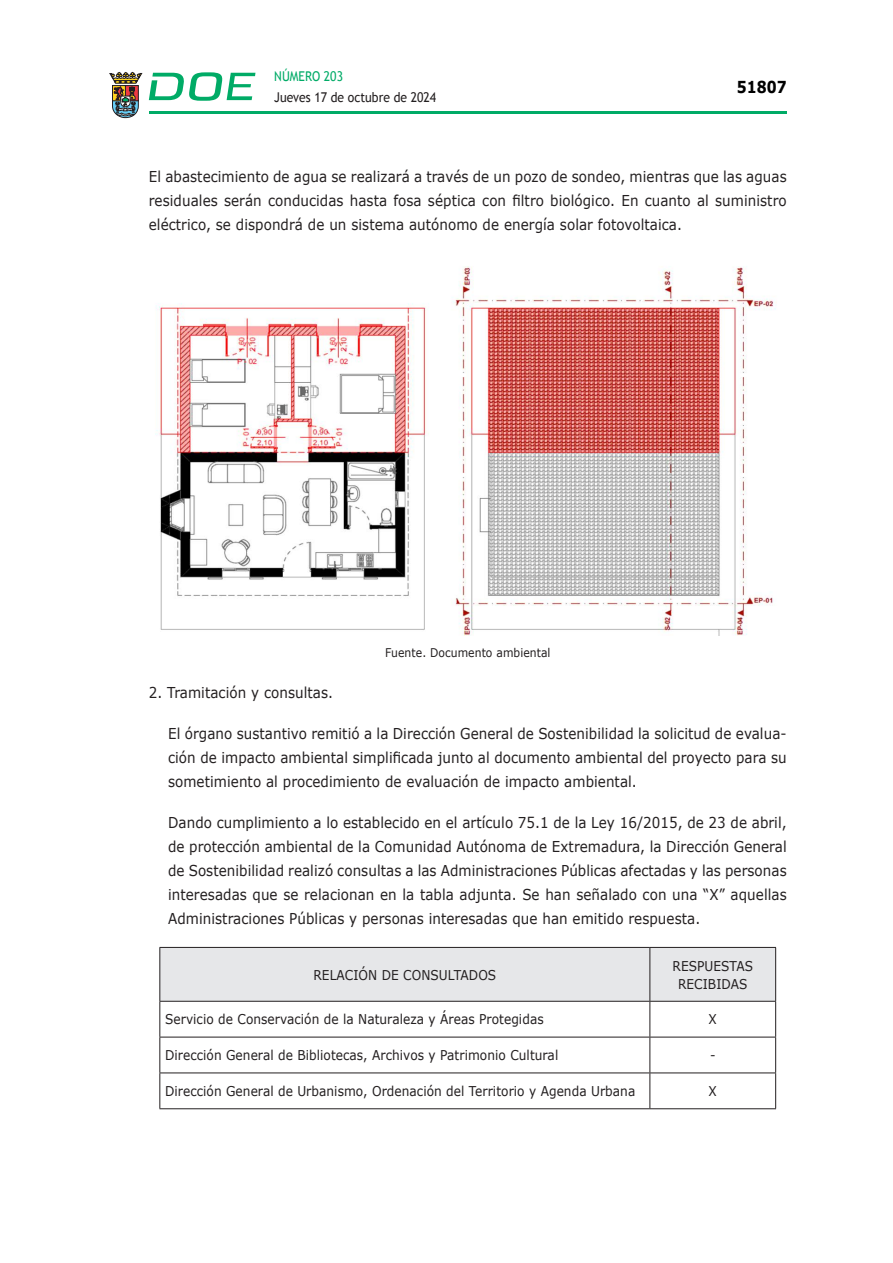
<style>
.page{position:relative;width:893px;height:1263px;background:#fff}
.page>*{position:absolute;margin:0;border:0;box-sizing:border-box;transform-origin:0 0}
.t1{font:700 16.5px "Verdana";color:#000;scale:.85 1}
.CUERPO_DE_TEXTO{font:15px/24px "Verdana";letter-spacing:.005em;color:#231f20;text-align:justify;scale:.9 1}
.CUERPO_DE_TEXTO-2{font:13.5px "Verdana";letter-spacing:.005em;color:#231f20;scale:.9 1}
.TABLATITULO{font:13.5px/18px "Verdana";letter-spacing:.005em;color:#231f20;text-align:center;scale:.9 1}
.t2{font:13.5px "Trebuchet MS";color:#231f20;scale:.9 1}
.t3{font:13.5px "Trebuchet MS";color:#00ab67;scale:.9 1}
.CUERPO_DE_TEXTO-3{font:12px "Verdana";letter-spacing:.005em;color:#231f20;scale:.9 1}
</style>
<div class="page">
<hr style="left:149px;top:111px;width:638px;height:3px;background:#00ab66">
<svg style="left:109px;top:72px;width:33px;height:46px"></svg>
<svg style="left:149px;top:72px;width:106px;height:29px"></svg>
<img style="left:155px;top:266px;width:622px;height:370px">
<div style="left:160px;top:948px;width:615px;height:53px;background:#e6e7e9"></div>
<hr style="left:775px;top:948px;width:1px;height:53px;background:#231f20">
<hr style="left:775px;top:1002px;width:1px;height:35px;background:#231f20">
<hr style="left:775px;top:1037px;width:1px;height:35px;background:#231f20">
<hr style="left:775px;top:1073px;width:1px;height:35px;background:#231f20">
<hr style="left:159px;top:947px;width:491px;height:1px;background:#231f20">
<hr style="left:650px;top:947px;width:126px;height:1px;background:#231f20">
<hr style="left:159px;top:1001px;width:491px;height:1px;background:#231f20">
<hr style="left:650px;top:1001px;width:126px;height:1px;background:#231f20">
<hr style="left:159px;top:1037px;width:491px;height:1px;background:#231f20">
<hr style="left:650px;top:1037px;width:126px;height:1px;background:#231f20">
<hr style="left:159px;top:1072px;width:491px;height:1px;background:#231f20">
<hr style="left:650px;top:1072px;width:126px;height:1px;background:#231f20">
<hr style="left:159px;top:1108px;width:491px;height:1px;background:#231f20">
<hr style="left:650px;top:1108px;width:126px;height:1px;background:#231f20">
<hr style="left:159px;top:948px;width:1px;height:53px;background:#231f20">
<hr style="left:649px;top:948px;width:1px;height:53px;background:#231f20">
<hr style="left:159px;top:1002px;width:1px;height:35px;background:#231f20">
<hr style="left:649px;top:1002px;width:1px;height:35px;background:#231f20">
<hr style="left:159px;top:1037px;width:1px;height:35px;background:#231f20">
<hr style="left:649px;top:1037px;width:1px;height:35px;background:#231f20">
<hr style="left:159px;top:1073px;width:1px;height:35px;background:#231f20">
<hr style="left:649px;top:1073px;width:1px;height:35px;background:#231f20">
<p class="t3" style="left:274px;top:68px;width:78px">NÚMERO 203</p>
<p class="t2" style="left:274px;top:89px;width:181px">Jueves 17 de octubre de 2024</p>
<p class="t1" style="left:737px;top:76px;width:60px">51807</p>
<p class="CUERPO_DE_TEXTO" style="left:149px;top:164px;width:710px">El abastecimiento de agua se realizará a través de un pozo de sondeo, mientras que las aguas residuales serán conducidas hasta fosa séptica con filtro biológico. En cuanto al suministro eléctrico, se dispondrá de un sistema autónomo de energía solar fotovoltaica.</p>
<p class="CUERPO_DE_TEXTO-3" style="left:385px;top:645px;width:185px">Fuente. Documento ambiental</p>
<p class="CUERPO_DE_TEXTO" style="left:149px;top:681px;width:206px">2. Tramitación y consultas.</p>
<p class="CUERPO_DE_TEXTO" style="left:168px;top:722px;width:689px">El órgano sustantivo remitió a la Dirección General de Sostenibilidad la solicitud de evalua&shy;ción de impacto ambiental simplificada junto al documento ambiental del proyecto para su sometimiento al procedimiento de evaluación de impacto ambiental.</p>
<p class="CUERPO_DE_TEXTO" style="left:168px;top:811px;width:689px">Dando cumplimiento a lo establecido en el artículo 75.1 de la Ley 16/2015, de 23 de abril, de protección ambiental de la Comunidad Autónoma de Extremadura, la Dirección General de Sostenibilidad realizó consultas a las Administraciones Públicas afectadas y las personas interesadas que se relacionan en la tabla adjunta. Se han señalado con una “X” aquellas Administraciones Públicas y personas interesadas que han emitido respuesta.</p>
<p class="TABLATITULO" style="left:313px;top:966px;width:205px">RELACIÓN DE CONSULTADOS</p>
<p class="TABLATITULO" style="left:672px;top:957px;width:91px">RESPUESTAS<br>RECIBIDAS</p>
<p class="CUERPO_DE_TEXTO-2" style="left:165px;top:1011px;width:422px">Servicio de Conservación de la Naturaleza y Áreas Protegidas</p>
<p class="CUERPO_DE_TEXTO-2" style="left:709px;top:1011px;width:11px">X</p>
<p class="CUERPO_DE_TEXTO-2" style="left:165px;top:1047px;width:438px">Dirección General de Bibliotecas, Archivos y Patrimonio Cultural</p>
<p class="CUERPO_DE_TEXTO-2" style="left:710px;top:1047px;width:8px">-</p>
<p class="CUERPO_DE_TEXTO-2" style="left:165px;top:1082px;width:524px">Dirección General de Urbanismo, Ordenación del Territorio y Agenda Urbana</p>
<p class="CUERPO_DE_TEXTO-2" style="left:709px;top:1082px;width:11px">X</p>
</div>
